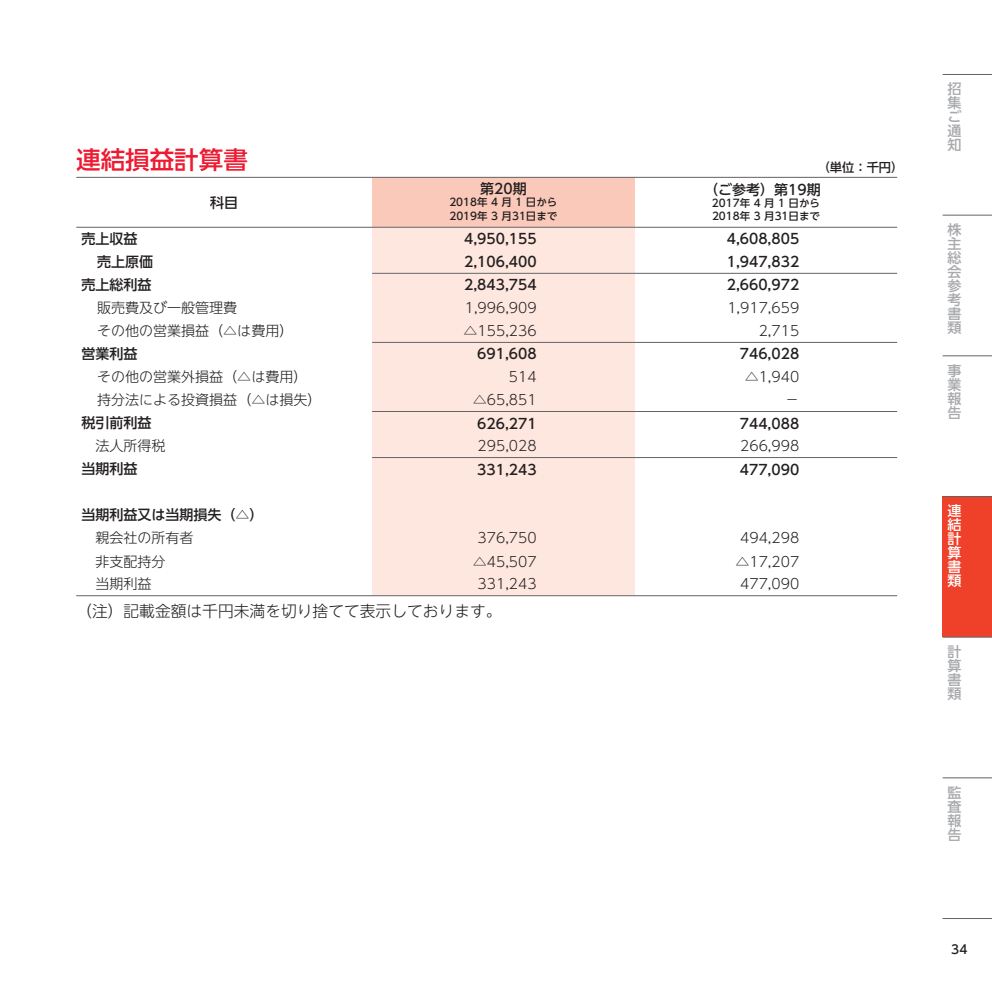
<style>
.page{position:relative;width:992px;height:993px;background:#fff}
.page>*{position:absolute;margin:0;border:0;box-sizing:border-box;transform-origin:0 0}
.t1{font:500 24.5px "UD Shin Go NT Pr 6";color:#ed1a31}
.t2{font:300 15.75px "UD Shin Go NT Pr 6";color:#231f20}
.t3{font:300 14px "UD Shin Go NT Pr 6";color:#231f20}
.t4{font:500 14px "UD Shin Go NT Pr 6";color:#231f20}
.t5{font:500 14px/14px "UD Shin Go NT Pr 6";color:#a8a9ad;text-align:justify}
.t6{font:500 14px/14px "UD Shin Go NT Pr 6";color:#fff;text-align:justify}
.t7{font:500 12.25px "UD Shin Go NT Pr 6";color:#231f20}
.t8{font:500 10.5px/14px "UD Shin Go NT Pr 6";color:#231f20}
</style>
<div class="page">
<div style="left:942px;top:496px;width:50px;height:141px;background:#ef4029"></div>
<hr style="left:942px;top:74px;width:50px;height:1px;background:#636366">
<hr style="left:942px;top:215px;width:50px;height:1px;background:#636366">
<hr style="left:942px;top:355px;width:50px;height:1px;background:#636366">
<hr style="left:942px;top:496px;width:50px;height:1px;background:#636366">
<hr style="left:942px;top:636px;width:50px;height:1px;background:#636366">
<hr style="left:942px;top:777px;width:50px;height:1px;background:#636366">
<hr style="left:942px;top:917px;width:50px;height:1px;background:#636366">
<div style="left:372px;top:178px;width:262px;height:49px;background:#fbc9b9"></div>
<div style="left:372px;top:228px;width:262px;height:22px;background:#fde7df"></div>
<div style="left:372px;top:250px;width:262px;height:23px;background:#fde7df"></div>
<div style="left:372px;top:274px;width:262px;height:22px;background:#fde7df"></div>
<div style="left:372px;top:296px;width:262px;height:23px;background:#fde7df"></div>
<div style="left:372px;top:319px;width:262px;height:23px;background:#fde7df"></div>
<div style="left:372px;top:343px;width:262px;height:22px;background:#fde7df"></div>
<div style="left:372px;top:365px;width:262px;height:23px;background:#fde7df"></div>
<div style="left:372px;top:388px;width:262px;height:23px;background:#fde7df"></div>
<div style="left:372px;top:412px;width:262px;height:22px;background:#fde7df"></div>
<div style="left:372px;top:434px;width:262px;height:23px;background:#fde7df"></div>
<div style="left:372px;top:458px;width:262px;height:22px;background:#fde7df"></div>
<div style="left:372px;top:480px;width:262px;height:23px;background:#fde7df"></div>
<div style="left:372px;top:503px;width:262px;height:23px;background:#fde7df"></div>
<div style="left:372px;top:526px;width:262px;height:23px;background:#fde7df"></div>
<div style="left:372px;top:549px;width:262px;height:23px;background:#fde7df"></div>
<div style="left:372px;top:572px;width:262px;height:23px;background:#fde7df"></div>
<hr style="left:76px;top:177px;width:296px;height:1px;background:#636366">
<hr style="left:372px;top:177px;width:263px;height:1px;background:#636366">
<hr style="left:634px;top:177px;width:263px;height:1px;background:#636366">
<hr style="left:76px;top:227px;width:296px;height:1px;background:#636366">
<hr style="left:372px;top:227px;width:263px;height:1px;background:#636366">
<hr style="left:634px;top:227px;width:263px;height:1px;background:#636366">
<hr style="left:372px;top:273px;width:263px;height:1px;background:#636366">
<hr style="left:634px;top:273px;width:263px;height:1px;background:#636366">
<hr style="left:372px;top:342px;width:263px;height:1px;background:#636366">
<hr style="left:634px;top:342px;width:263px;height:1px;background:#636366">
<hr style="left:372px;top:411px;width:263px;height:1px;background:#636366">
<hr style="left:634px;top:411px;width:263px;height:1px;background:#636366">
<hr style="left:372px;top:457px;width:263px;height:1px;background:#636366">
<hr style="left:634px;top:457px;width:263px;height:1px;background:#636366">
<hr style="left:76px;top:595px;width:296px;height:1px;background:#636366">
<hr style="left:372px;top:595px;width:263px;height:1px;background:#636366">
<hr style="left:634px;top:595px;width:263px;height:1px;background:#636366">
<h1 class="t1" style="left:76px;top:140px;width:173px">連結損益計算書</h1>
<p class="t4" style="left:210px;top:191px;width:29px">科目</p>
<p class="t4" style="left:480px;top:177px;width:48px">第20期</p>
<p class="t8" style="left:449px;top:195px;width:110px">2018年 4 月 1 日から<br>2019年 3 月31日まで</p>
<p class="t7" style="left:823px;top:158px;width:75px">(単位：千円)</p>
<p class="t4" style="left:711px;top:178px;width:111px">(ご参考)　第19期</p>
<p class="t8" style="left:712px;top:196px;width:110px;line-height:13.1px">2017年 4 月 1 日から<br>2018年 3 月31日まで</p>
<p class="t4" style="left:81px;top:227px;width:57px">売上収益</p>
<p class="t4" style="left:464px;top:227px;width:74px">4,950,155</p>
<p class="t4" style="left:726px;top:227px;width:74px">4,608,805</p>
<p class="t4" style="left:97px;top:250px;width:57px">売上原価</p>
<p class="t4" style="left:464px;top:250px;width:74px">2,106,400</p>
<p class="t4" style="left:726px;top:250px;width:74px">1,947,832</p>
<p class="t4" style="left:81px;top:273px;width:71px">売上総利益</p>
<p class="t4" style="left:464px;top:273px;width:74px">2,843,754</p>
<p class="t4" style="left:726px;top:273px;width:74px">2,660,972</p>
<p class="t3" style="left:97px;top:296px;width:141px">販売費及び一般管理費</p>
<p class="t3" style="left:465px;top:296px;width:73px">1,996,909</p>
<p class="t3" style="left:727px;top:296px;width:73px">1,917,659</p>
<p class="t3" style="left:97px;top:319px;width:197px">その他の営業損益（△は費用）</p>
<p class="t3" style="left:463px;top:319px;width:75px">△155,236</p>
<p class="t3" style="left:758px;top:319px;width:42px">2,715</p>
<p class="t4" style="left:81px;top:342px;width:57px">営業利益</p>
<p class="t4" style="left:477px;top:342px;width:61px">691,608</p>
<p class="t4" style="left:740px;top:342px;width:61px">746,028</p>
<p class="t3" style="left:97px;top:365px;width:211px">その他の営業外損益（△は費用）</p>
<p class="t3" style="left:509px;top:365px;width:29px">514</p>
<p class="t3" style="left:744px;top:365px;width:56px">△1,940</p>
<p class="t3" style="left:97px;top:388px;width:225px">持分法による投資損益（△は損失）</p>
<p class="t3" style="left:473px;top:388px;width:65px">△65,851</p>
<p class="t3" style="left:785px;top:388px;width:15px">－</p>
<p class="t4" style="left:81px;top:411px;width:71px">税引前利益</p>
<p class="t4" style="left:477px;top:412px;width:61px">626,271</p>
<p class="t4" style="left:740px;top:412px;width:61px">744,088</p>
<p class="t3" style="left:95px;top:434px;width:71px">法人所得税</p>
<p class="t3" style="left:477px;top:434px;width:61px">295,028</p>
<p class="t3" style="left:740px;top:434px;width:61px">266,998</p>
<p class="t4" style="left:81px;top:457px;width:57px">当期利益</p>
<p class="t4" style="left:477px;top:458px;width:61px">331,243</p>
<p class="t4" style="left:740px;top:458px;width:61px">477,090</p>
<p class="t4" style="left:81px;top:503px;width:183px">当期利益又は当期損失（△）</p>
<p class="t3" style="left:95px;top:526px;width:99px">親会社の所有者</p>
<p class="t3" style="left:477px;top:526px;width:61px">376,750</p>
<p class="t3" style="left:740px;top:526px;width:61px">494,298</p>
<p class="t3" style="left:95px;top:549px;width:71px">非支配持分</p>
<p class="t3" style="left:473px;top:549px;width:65px">△45,507</p>
<p class="t3" style="left:735px;top:549px;width:65px">△17,207</p>
<p class="t3" style="left:95px;top:572px;width:57px">当期利益</p>
<p class="t3" style="left:477px;top:572px;width:61px">331,243</p>
<p class="t3" style="left:740px;top:572px;width:61px">477,090</p>
<p class="t2" style="left:76px;top:597px;width:427px">（注）記載金額は千円未満を切り捨てて表示しております。</p>
<p class="t5" style="left:947px;top:81px;width:16px">招集ご通知</p>
<p class="t5" style="left:947px;top:222px;width:15px">株主総会参考書類</p>
<p class="t5" style="left:947px;top:363px;width:15px">事業報告</p>
<p class="t6" style="left:947px;top:503px;width:15px">連結計算書類</p>
<p class="t5" style="left:947px;top:644px;width:15px">計算書類</p>
<p class="t5" style="left:947px;top:784px;width:15px">監査報告</p>
<p class="t7" style="left:951px;top:939px;width:18px">34</p>
</div>
